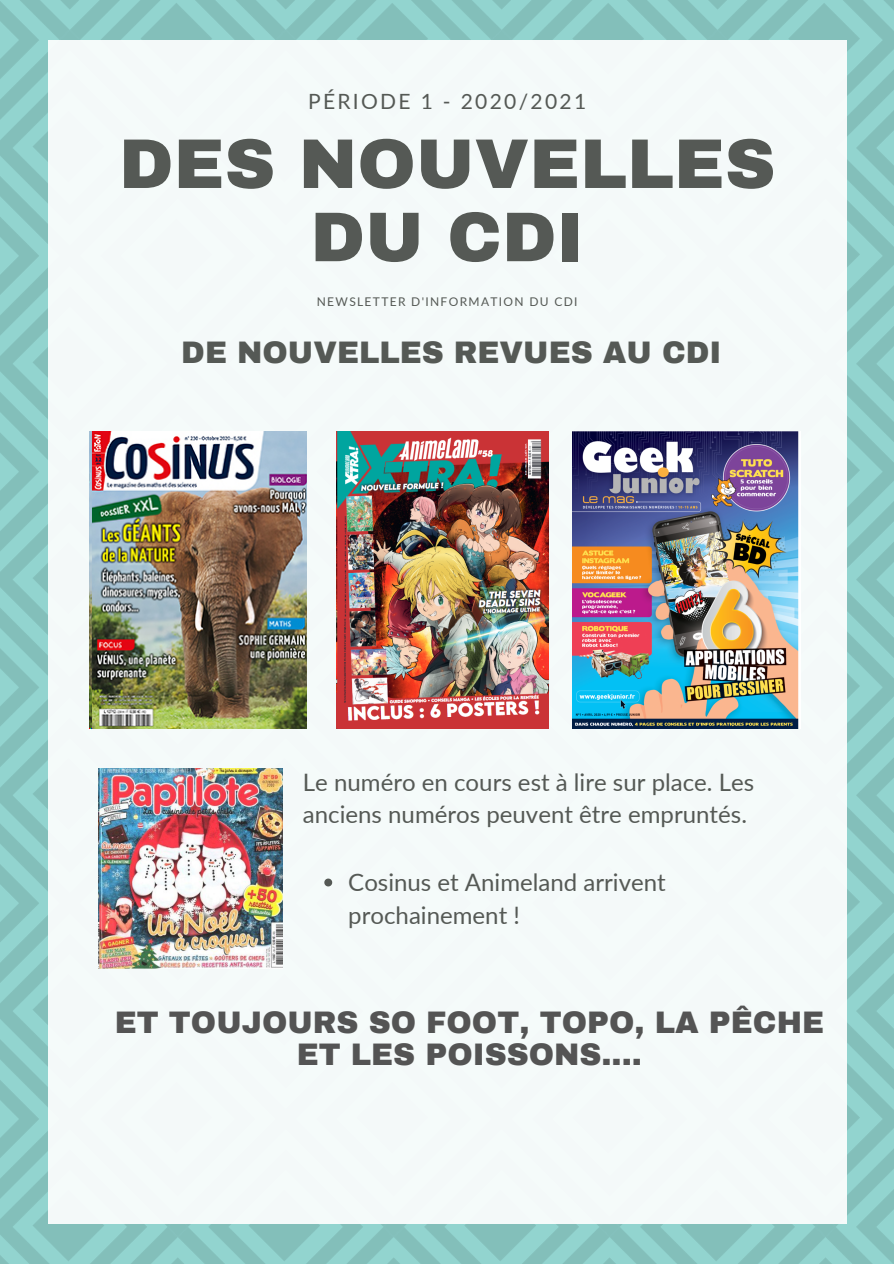
<style>
.page{position:relative;width:894px;height:1264px;background:#fff}
.page>*{position:absolute;margin:0;border:0;box-sizing:border-box;transform-origin:0 0}
.t1{font:900 70.35px/73.2px "Archivo";color:#555955;text-align:center}
.t2{font:900 30.45px/32.7px "Archivo";color:#545454;text-align:center}
.t3{font:900 30.45px "Archivo";color:#555955}
.t4{font:24px/32.7px "Lato";color:#555955}
.t5{font:21px "Lato";letter-spacing:.11em;color:#555955}
.t6{font:12px "Lato";letter-spacing:.11em;color:#555955}
</style>
<div class="page">
<img style="left:0;top:0;width:893px;height:1263px">
<div style="left:48px;top:40px;width:798px;height:1183px;background:#f4f9f9"></div>
<img style="left:89px;top:432px;width:218px;height:296px">
<img style="left:98px;top:768px;width:185px;height:200px">
<img style="left:336px;top:432px;width:212px;height:296px">
<img style="left:572px;top:432px;width:228px;height:296px">
<svg style="left:324px;top:878px;width:8px;height:8px"></svg>
<p class="t5" style="left:308px;top:88px;width:280px">PÉRIODE 1 - 2020/2021</p>
<h1 class="t1" style="left:119px;top:128px;width:658px">DES NOUVELLES<br>DU CDI</h1>
<p class="t6" style="left:317px;top:294px;width:262px">NEWSLETTER D'INFORMATION DU CDI</p>
<p class="t3" style="left:181px;top:337px;width:541px">DE NOUVELLES REVUES AU CDI</p>
<p class="t4" style="left:303px;top:765px;width:452px">Le numéro en cours est à lire sur place. Les anciens numéros peuvent être empruntés.</p>
<p class="t4" style="left:348px;top:865px;width:319px">Cosinus et Animeland arrivent prochainement !</p>
<p class="t2" style="left:115px;top:1006px;width:710px">ET TOUJOURS SO FOOT, TOPO, LA PÊCHE<br>ET LES POISSONS....</p>
</div>
